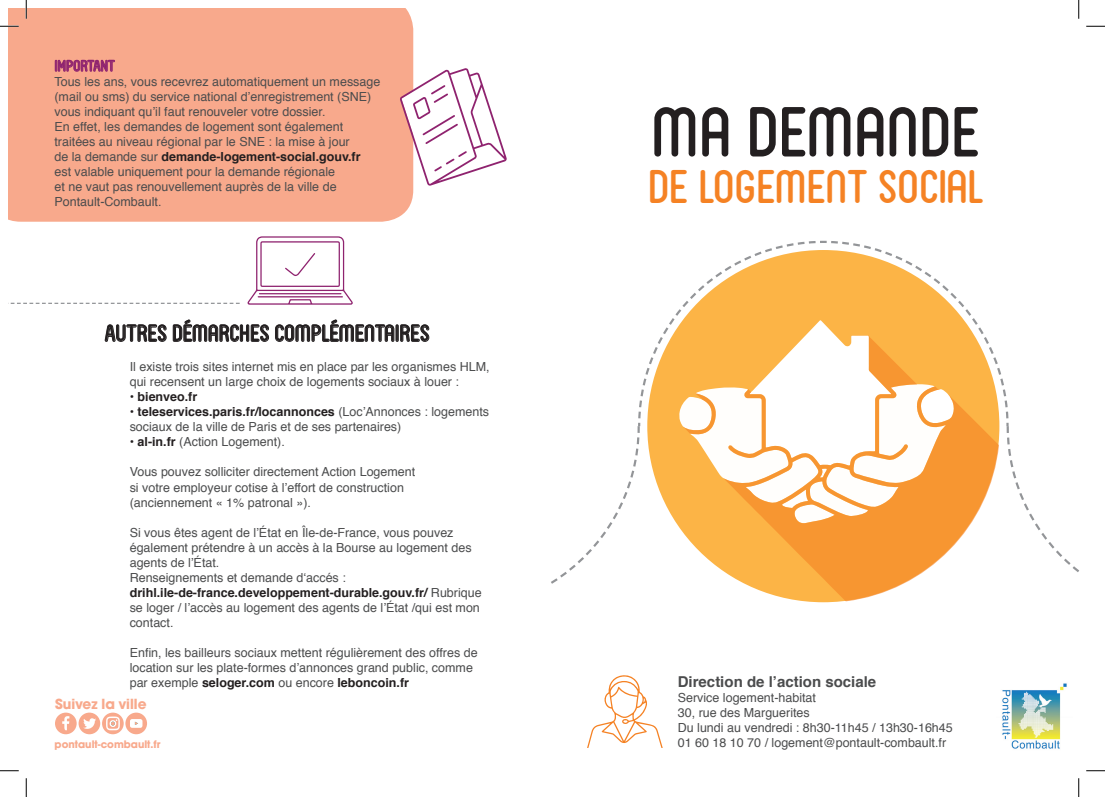
<style>
.page{position:relative;width:1105px;height:797px;background:#fff}
.page>*{position:absolute;margin:0;border:0;box-sizing:border-box;transform-origin:0 0}
.t1{font:67.5px "FV Almelo";color:#231f20}
.t2{font:45px "FV Almelo";color:#f58224}
.t3{font:22.5px "FV Almelo";color:#231f20}
.t4{font:700 15.38px "Avant Garde Gothic Itc T";color:#f8a98c}
.t5{font:700 15px "Helvetica";color:#4b4c4d}
.t6{font:15px "FV Almelo";color:#8f236f}
.t7{font:12.5px/15px "Helvetica";color:#4b4c4d}
.t8{font:700 12.5px "Helvetica";color:#231f20}
.t9{font:700 11.38px "Avant Garde Gothic Itc T";color:#f8a98c}
.s1{font-weight:700;color:#231f20}
</style>
<div class="page">
<svg style="left:587px;top:675px;width:76px;height:73px"></svg>
<img style="left:1002px;top:683px;width:65px;height:66px">
<svg style="left:749px;top:586px;width:150px;height:15px"></svg>
<svg style="left:551px;top:240px;width:528px;height:346px"></svg>
<div style="left:9px;top:9px;width:404px;height:213px;background:#f8a98c"></div>
<svg style="left:105px;top:324px;width:62px;height:18px"></svg>
<svg style="left:173px;top:319px;width:96px;height:23px"></svg>
<svg style="left:275px;top:319px;width:154px;height:23px"></svg>
<svg style="left:55px;top:60px;width:60px;height:14px"></svg>
<svg style="left:247px;top:236px;width:106px;height:69px"></svg>
<svg style="left:10px;top:303px;width:230px;height:1px"></svg>
<svg style="left:400px;top:68px;width:107px;height:118px"></svg>
<svg style="left:55px;top:712px;width:92px;height:22px"></svg>
<svg style="left:0;top:25px;width:19px;height:2px"></svg>
<svg style="left:1086px;top:25px;width:19px;height:2px"></svg>
<svg style="left:0;top:770px;width:19px;height:1px"></svg>
<svg style="left:1086px;top:770px;width:19px;height:1px"></svg>
<svg style="left:25px;top:0;width:2px;height:19px"></svg>
<svg style="left:25px;top:778px;width:2px;height:19px"></svg>
<svg style="left:1078px;top:0;width:1px;height:19px"></svg>
<svg style="left:1078px;top:778px;width:1px;height:19px"></svg>
<p class="t6" style="left:54px;top:57px;width:62px">IMPORTANT</p>
<p class="t7" style="left:54px;top:75px;width:327px">Tous les ans, vous recevrez automatiquement un message (mail ou sms) du service national d’enregistrement (SNE) vous indiquant qu’il faut renouveler votre dossier.<br>En effet, les demandes de logement sont également traitées au niveau régional par le SNE : la mise à jour<br>de la demande sur <span class="s1">demande-logement-social.gouv.fr </span>est valable uniquement pour la demande régionale<br>et ne vaut pas renouvellement auprès de la ville de Pontault-Combault.</p>
<h3 class="t3" style="left:105px;top:320px;width:326px">AUTRES DÉMARCHES COMPLÉMENTAIRES</h3>
<p class="t7" style="left:130px;top:360px;width:361px">Il existe trois sites internet mis en place par les organismes HLM, qui recensent un large choix de logements sociaux à louer :</p>
<p class="t8" style="left:130px;top:387px;width:69px">• bienveo.fr</p>
<p class="t7" style="left:130px;top:405px;width:361px"><span class="s1">• teleservices.paris.fr/locannonces</span> (Loc’Annonces : logements sociaux de la ville de Paris et de ses partenaires)</p>
<p class="t7" style="left:130px;top:435px;width:157px"><span class="s1">• al-in.fr</span> (Action Logement).</p>
<p class="t7" style="left:130px;top:465px;width:287px">Vous pouvez solliciter directement Action Logement si votre employeur cotise à l’effort de construction (anciennement « 1% patronal »).</p>
<p class="t7" style="left:130px;top:525px;width:353px">Si vous êtes agent de l’État en Île-de-France, vous pouvez également prétendre à un accès à la Bourse au logement des agents de l’État.<br>Renseignements et demande d‘accés : <span class="s1">drihl.ile-de-france.developpement-durable.gouv.fr/</span> Rubrique se loger / l’accès au logement des agents de l’État /qui est mon contact.</p>
<p class="t7" style="left:130px;top:645px;width:349px">Enfin, les bailleurs sociaux mettent régulièrement des offres de location sur les plate-formes d’annonces grand public, comme par exemple <span class="s1">seloger.com</span> ou encore <span class="s1">leboncoin.fr</span></p>
<p class="t4" style="left:55px;top:694px;width:93px">Suivez la ville</p>
<p class="t9" style="left:55px;top:737px;width:107px">pontault-combault.fr</p>
<h1 class="t1" style="left:651px;top:92px;width:330px">MA DEMANDE</h1>
<h2 class="t2" style="left:648px;top:160px;width:337px">DE LOGEMENT SOCIAL</h2>
<p class="t5" style="left:678px;top:669px;width:200px">Direction de l’action sociale</p>
<p class="t7" style="left:678px;top:690px;width:276px">Service logement-habitat<br>30, rue des Marguerites<br>Du lundi au vendredi : 8h30-11h45 / 13h30-16h45<br>01 60 18 10 70 / logement@pontault-combault.fr</p>
</div>
